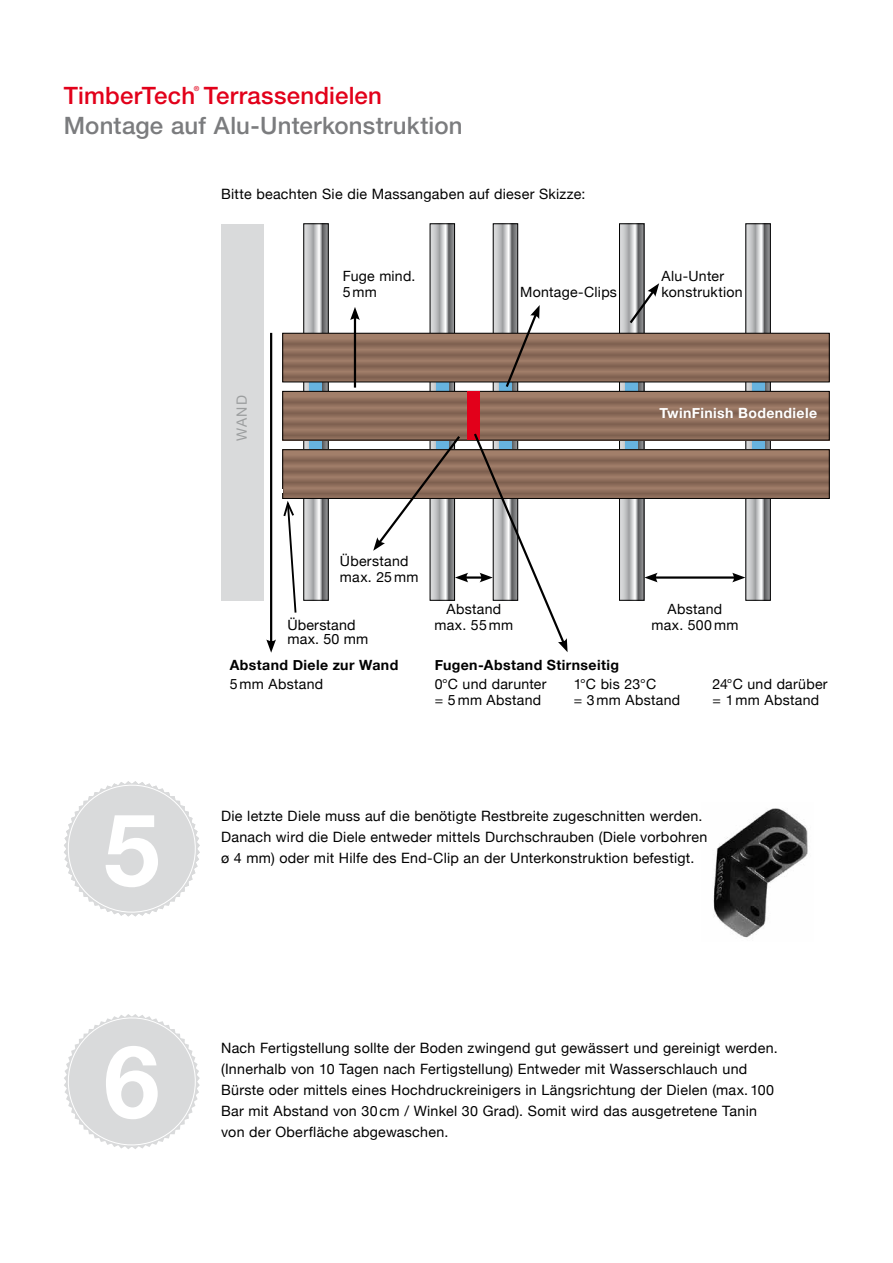
<style>
.page{position:relative;width:893px;height:1263px;background:#fff}
.page>*{position:absolute;margin:0;border:0;box-sizing:border-box;transform-origin:0 0}
.t1{font:700 100.8px "Helvetica Neue LT";color:#fff}
.t2{font:500 24px "Helvetica Neue LT";letter-spacing:.01em;color:#7b7c7e}
.t3{font:500 24px "Helvetica Neue LT";letter-spacing:.01em;color:#e2001a}
.t4{font:14.25px/21px "Helvetica Neue";letter-spacing:.02em;color:#000}
.t5{font:14.1px/16.4px "Helvetica Neue";letter-spacing:.02em;color:#000}
.t6{font:700 14.1px "Helvetica Neue";letter-spacing:.025em;color:#000}
.t7{font:700 14.1px "Helvetica Neue";letter-spacing:.025em;color:#fff}
.t8{font:14.1px "Helvetica Neue";color:#9c9e9f}
.t9{font:500 7.05px "Helvetica Neue LT";color:#e2001a}
</style>
<div class="page">
<svg style="left:432px;top:225px;width:21px;height:166px;background:#b1b2b4"></svg>
<div style="left:430px;top:223px;width:25px;height:378px;border:1px solid #000"></div>
<svg style="left:495px;top:225px;width:21px;height:166px;background:#b4b5b6"></svg>
<div style="left:493px;top:223px;width:25px;height:378px;border:1px solid #000"></div>
<svg style="left:621px;top:225px;width:21px;height:374px;background:#b4b5b6"></svg>
<div style="left:619px;top:223px;width:25px;height:378px;border:1px solid #000"></div>
<svg style="left:747px;top:225px;width:22px;height:374px;background:#b1b3b4"></svg>
<div style="left:745px;top:223px;width:26px;height:378px;border:1px solid #000"></div>
<svg style="left:305px;top:225px;width:22px;height:374px;background:#b2b2b4"></svg>
<div style="left:303px;top:223px;width:26px;height:378px;border:1px solid #000"></div>
<svg style="left:309px;top:382px;width:13px;height:67px"></svg>
<svg style="left:436px;top:382px;width:13px;height:9px"></svg>
<svg style="left:499px;top:382px;width:13px;height:9px"></svg>
<svg style="left:625px;top:382px;width:13px;height:67px"></svg>
<svg style="left:752px;top:382px;width:12px;height:67px"></svg>
<svg style="left:284px;top:335px;width:544px;height:45px;background:#906f5c"></svg>
<div style="left:282px;top:333px;width:548px;height:49px;border:1px solid #000"></div>
<svg style="left:284px;top:393px;width:544px;height:45px;background:#906f5d"></svg>
<div style="left:282px;top:391px;width:548px;height:49px;border:1px solid #000"></div>
<svg style="left:284px;top:451px;width:544px;height:46px;background:#906f5d"></svg>
<div style="left:282px;top:449px;width:548px;height:50px;border:1px solid #000"></div>
<div style="left:468px;top:391px;width:12px;height:49px;background:#e2001a"></div>
<hr style="left:354px;top:316px;width:2px;height:72px;background:#000">
<svg style="left:350px;top:307px;width:10px;height:13px"></svg>
<svg style="left:504px;top:305px;width:36px;height:84px"></svg>
<svg style="left:627px;top:283px;width:32px;height:43px"></svg>
<hr style="left:654px;top:576px;width:82px;height:3px;background:#000">
<svg style="left:644px;top:573px;width:14px;height:9px"></svg>
<svg style="left:732px;top:573px;width:13px;height:9px"></svg>
<div style="left:221px;top:224px;width:42px;height:376px;background:#d9dadb"></div>
<svg style="left:373px;top:431px;width:195px;height:221px"></svg>
<hr style="left:270px;top:333px;width:2px;height:310px;background:#000">
<svg style="left:266px;top:639px;width:10px;height:14px"></svg>
<svg style="left:282px;top:490px;width:16px;height:123px"></svg>
<img style="left:713px;top:808px;width:95px;height:130px">
<svg style="left:64px;top:781px;width:136px;height:136px"></svg>
<svg style="left:64px;top:1014px;width:136px;height:135px"></svg>
<p class="t9" style="left:194px;top:84px;width:7px">®</p>
<h2 class="t2" style="left:64px;top:111px;width:400px">Montage auf Alu-Unterkonstruktion</h2>
<h2 class="t3" style="left:64px;top:81px;width:320px">TimberTech Terrassendielen</h2>
<p class="t4" style="left:221px;top:184px;width:366px">Bitte beachten Sie die Massangaben auf dieser Skizze:</p>
<p class="t8" style="left:232px;top:441px;width:48px;rotate:-90deg">WAND</p>
<p class="t5" style="left:343px;top:269px;width:74px">Fuge mind.<br>5 mm</p>
<p class="t5" style="left:520px;top:285px;width:98px">Montage-Clips</p>
<p class="t5" style="left:662px;top:269px;width:83px">Alu-Unter konstruktion</p>
<p class="t7" style="left:659px;top:402px;width:159px">TwinFinish Bodendiele</p>
<p class="t5" style="left:340px;top:554px;width:80px">Überstand max. 25 mm</p>
<h1 class="t1" style="left:103px;top:777px;width:59px">55</h1>
<h1 class="t1" style="left:104px;top:1019px;width:58px">6</h1>
<p class="t4" style="left:287px;top:618px;width:82px;line-height:14.2px">Überstand max. 50 mm</p>
<p class="t6" style="left:230px;top:654px;width:170px">Abstand Diele zur Wand</p>
<p class="t5" style="left:230px;top:677px;width:95px">5 mm Abstand</p>
<p class="t5" style="left:434px;top:602px;width:80px;text-align:center">Abstand max. 55 mm</p>
<p class="t5" style="left:651px;top:602px;width:89px;text-align:center">Abstand max. 500 mm</p>
<p class="t6" style="left:435px;top:654px;width:186px">Fugen-Abstand Stirnseitig</p>
<p class="t5" style="left:435px;top:677px;width:113px">0°C und darunter</p>
<p class="t5" style="left:574px;top:677px;width:84px">1°C bis 23°C</p>
<p class="t5" style="left:713px;top:677px;width:117px">24°C und darüber</p>
<p class="t5" style="left:435px;top:693px;width:108px">= 5 mm Abstand</p>
<p class="t5" style="left:574px;top:693px;width:108px">= 3 mm Abstand</p>
<p class="t5" style="left:713px;top:693px;width:108px">= 1 mm Abstand</p>
<p class="t4" style="left:221px;top:806px;width:488px">Die letzte Diele muss auf die benötigte Restbreite zugeschnitten werden.<br>Danach wird die Diele entweder mittels Durchschrauben (Diele vorbohren ø 4 mm) oder mit Hilfe des End-Clip an der Unterkonstruktion befestigt.</p>
<p class="t4" style="left:221px;top:1038px;width:558px">Nach Fertigstellung sollte der Boden zwingend gut gewässert und gereinigt werden. (Innerhalb von 10 Tagen nach Fertigstellung) Entweder mit Wasserschlauch und Bürste oder mittels eines Hochdruckreinigers in Längsrichtung der Dielen (max. 100<br>Bar mit Abstand von 30 cm / Winkel 30 Grad). Somit wird das ausgetretene Tanin von der Oberfläche abgewaschen.</p>
</div>
